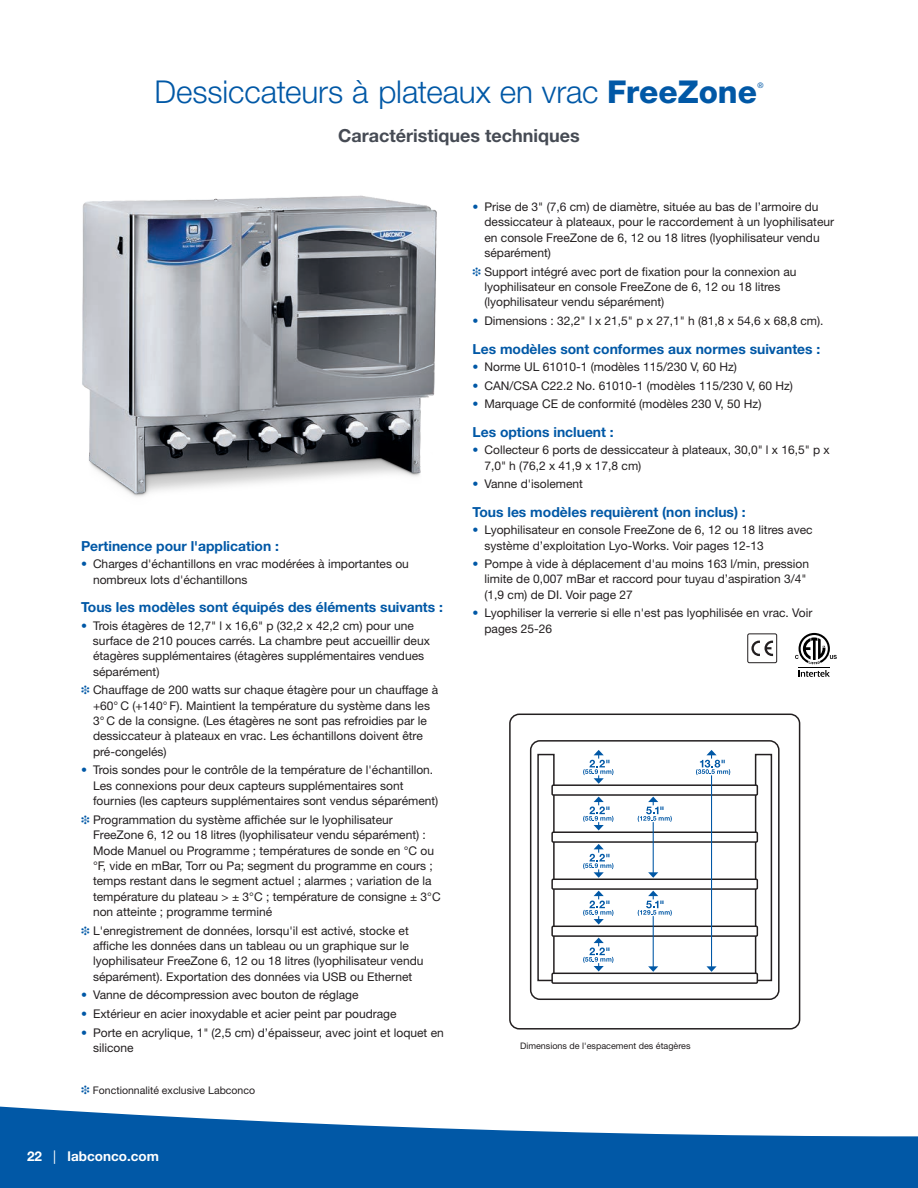
<style>
.page{position:relative;width:918px;height:1188px;background:#fff}
.page>*{position:absolute;margin:0;border:0;box-sizing:border-box;transform-origin:0 0}
.t1{font:300 31.5px "Helvetica Neue LT Std";letter-spacing:-.005em;color:#0158a6}
.t2{font:700 18px "Helvetica Neue LT Std";color:#464b54}
.t3{font:700 13.8px "Helvetica Neue LT Std";color:#0158a6}
.t4{font:700 13.5px "Helvetica Neue LT Std";color:#fff}
.t5{font:12px/15.3px "Helvetica Neue LT Std";color:#231f20}
.t6{font:10.5px "Helvetica Neue LT Std";color:#231f20}
.t7{font:9px "Helvetica Neue LT Std";color:#231f20}
.t8{font:7.65px "Helvetica Neue LT Std";color:#0158a6}
.s1{font-weight:800}
.s2{color:#0158a6}
.s3{font-weight:400}
</style>
<div class="page">
<div style="left:509px;top:714px;width:291px;height:316px;border:2px solid #231f20;border-radius:9px"></div>
<div style="left:530px;top:740px;width:250px;height:260px;border:2px solid #231f20;border-radius:9px"></div>
<div style="left:537px;top:754px;width:18px;height:227px;border:2px solid #231f20"></div>
<div style="left:755px;top:754px;width:17px;height:227px;border:2px solid #231f20"></div>
<div style="left:552px;top:785px;width:205px;height:10px;background:#fff"></div>
<div style="left:551px;top:784px;width:207px;height:12px;border:2px solid #231f20"></div>
<div style="left:552px;top:832px;width:205px;height:10px;background:#fff"></div>
<div style="left:551px;top:831px;width:207px;height:12px;border:2px solid #231f20"></div>
<div style="left:552px;top:879px;width:205px;height:10px;background:#fff"></div>
<div style="left:551px;top:879px;width:207px;height:11px;border:2px solid #231f20"></div>
<div style="left:552px;top:926px;width:205px;height:10px;background:#fff"></div>
<div style="left:551px;top:926px;width:207px;height:11px;border:2px solid #231f20"></div>
<div style="left:552px;top:973px;width:205px;height:10px;background:#fff"></div>
<div style="left:551px;top:973px;width:207px;height:11px;border:2px solid #231f20"></div>
<svg style="left:583px;top:797px;width:30px;height:33px"></svg>
<svg style="left:583px;top:844px;width:30px;height:34px"></svg>
<svg style="left:638px;top:797px;width:34px;height:25px"></svg>
<hr style="left:653px;top:822px;width:1px;height:51px;background:#0158a6">
<svg style="left:648px;top:872px;width:10px;height:6px"></svg>
<svg style="left:638px;top:891px;width:34px;height:25px"></svg>
<hr style="left:653px;top:916px;width:1px;height:51px;background:#0158a6">
<svg style="left:648px;top:966px;width:10px;height:6px"></svg>
<svg style="left:583px;top:891px;width:30px;height:33px"></svg>
<svg style="left:583px;top:938px;width:30px;height:33px"></svg>
<svg style="left:583px;top:750px;width:30px;height:34px"></svg>
<svg style="left:696px;top:750px;width:34px;height:25px"></svg>
<hr style="left:711px;top:775px;width:1px;height:192px;background:#0158a6">
<svg style="left:706px;top:966px;width:11px;height:6px"></svg>
<img style="left:82px;top:195px;width:355px;height:302px">
<svg style="left:799px;top:670px;width:31px;height:7px"></svg>
<hr style="left:799px;top:667px;width:31px;height:1px;background:#000">
<svg style="left:795px;top:633px;width:42px;height:31px"></svg>
<svg style="left:751px;top:641px;width:22px;height:15px"></svg>
<div style="left:747px;top:633px;width:30px;height:30px;border:1px solid #231f20;border-radius:2px"></div>
<svg style="left:0;top:1106px;width:917px;height:82px;fill:#0158a6"></svg>
<svg style="left:917px;top:1136px;width:1px;height:52px"></svg>
<h1 class="t1" style="left:154px;top:73px;width:604px">Dessiccateurs à plateaux en vrac <span class="s1">FreeZone</span></h1>
<p class="t8" style="left:757px;top:80px;width:8px">®</p>
<h2 class="t2" style="left:338px;top:124px;width:243px">Caractéristiques techniques</h2>
<p class="t3" style="left:81px;top:537px;width:200px">Pertinence pour l'application :</p>
<p class="t5" style="left:93px;top:556px;width:317px;text-indent:-12px"><span class="s2">•</span> Charges d'échantillons en vrac modérées à importantes ou nombreux lots d'échantillons</p>
<p class="t3" style="left:81px;top:599px;width:363px">Tous les modèles sont équipés des éléments suivants :</p>
<p class="t5" style="left:93px;top:618px;width:338px;text-indent:-12px"><span class="s2">•</span> Trois étagères de 12,7" l x 16,6" p (32,2 x 42,2 cm) pour une surface de 210 pouces carrés. La chambre peut accueillir deux étagères supplémentaires (étagères supplémentaires vendues séparément)</p>
<p class="t5" style="left:93px;top:682px;width:347px;text-indent:-12px"><span class="s2">❉</span> Chauffage de 200 watts sur chaque étagère pour un chauffage à +60° C (+140° F). Maintient la température du système dans les 3° C de la consigne. (Les étagères ne sont pas refroidies par le dessiccateur à plateaux en vrac. Les échantillons doivent être pré-congelés)</p>
<p class="t5" style="left:93px;top:762px;width:347px;text-indent:-12px"><span class="s2">•</span> Trois sondes pour le contrôle de la température de l'échantillon.<br>Les connexions pour deux capteurs supplémentaires sont fournies (les capteurs supplémentaires sont vendus séparément)</p>
<p class="t5" style="left:93px;top:812px;width:349px;text-indent:-12px"><span class="s2">❉</span> Programmation du système affichée sur le lyophilisateur FreeZone 6, 12 ou 18 litres (lyophilisateur vendu séparément) :<br>Mode Manuel ou Programme ; températures de sonde en °C ou °F, vide en mBar, Torr ou Pa; segment du programme en cours ; temps restant dans le segment actuel ; alarmes ; variation de la température du plateau &gt; ± 3°C ; température de consigne ± 3°C non atteinte ; programme terminé</p>
<p class="t5" style="left:93px;top:923px;width:332px;text-indent:-12px"><span class="s2">❉</span> L'enregistrement de données, lorsqu'il est activé, stocke et affiche les données dans un tableau ou un graphique sur le lyophilisateur FreeZone 6, 12 ou 18 litres (lyophilisateur vendu séparément). Exportation des données via USB ou Ethernet</p>
<p class="t5" style="left:81px;top:987px;width:279px"><span class="s2">•</span> Vanne de décompression avec bouton de réglage</p>
<p class="t5" style="left:81px;top:1006px;width:317px"><span class="s2">•</span> Extérieur en acier inoxydable et acier peint par poudrage</p>
<p class="t5" style="left:93px;top:1025px;width:352px;text-indent:-12px"><span class="s2">•</span> Porte en acrylique, 1" (2,5 cm) d’épaisseur, avec joint et loquet en silicone</p>
<p class="t6" style="left:81px;top:1084px;width:176px"><span class="s2">❉</span> Fonctionnalité exclusive Labconco</p>
<p class="t4" style="left:27px;top:1148px;width:133px">22 <span class="s3">|</span> labconco.com</p>
<p class="t5" style="left:485px;top:199px;width:351px;text-indent:-12px"><span class="s2">•</span> Prise de 3" (7,6 cm) de diamètre, située au bas de l’armoire du dessiccateur à plateaux, pour le raccordement à un lyophilisateur en console FreeZone de 6, 12 ou 18 litres (lyophilisateur vendu séparément)</p>
<p class="t5" style="left:485px;top:264px;width:314px;text-indent:-12px"><span class="s2">❉</span> Support intégré avec port de fixation pour la connexion au lyophilisateur en console FreeZone de 6, 12 ou 18 litres (lyophilisateur vendu séparément)</p>
<p class="t5" style="left:473px;top:313px;width:353px"><span class="s2">•</span> Dimensions : 32,2" l x 21,5" p x 27,1" h (81,8 x 54,6 x 68,8 cm).</p>
<p class="t3" style="left:472px;top:340px;width:349px">Les modèles sont conformes aux normes suivantes :</p>
<p class="t5" style="left:472px;top:359px;width:266px"><span class="s2">•</span> Norme UL 61010-1 (modèles 115/230 V, 60 Hz)</p>
<p class="t5" style="left:472px;top:378px;width:322px"><span class="s2">•</span> CAN/CSA C22.2 No. 61010-1 (modèles 115/230 V, 60 Hz)</p>
<p class="t5" style="left:472px;top:396px;width:290px"><span class="s2">•</span> Marquage CE de conformité (modèles 230 V, 50 Hz)</p>
<p class="t3" style="left:472px;top:423px;width:143px">Les options incluent :</p>
<p class="t5" style="left:484px;top:442px;width:347px;text-indent:-12px"><span class="s2">•</span> Collecteur 6 ports de dessiccateur à plateaux, 30,0" l x 16,5" p x<br>7,0" h (76,2 x 41,9 x 17,8 cm)</p>
<p class="t5" style="left:472px;top:476px;width:112px"><span class="s2">•</span> Vanne d'isolement</p>
<p class="t3" style="left:472px;top:503px;width:275px">Tous les modèles requièrent (non inclus) :</p>
<p class="t5" style="left:484px;top:522px;width:330px;text-indent:-12px"><span class="s2">•</span> Lyophilisateur en console FreeZone de 6, 12 ou 18 litres avec système d’exploitation Lyo-Works. Voir pages 12-13</p>
<p class="t5" style="left:484px;top:556px;width:326px;text-indent:-12px"><span class="s2">•</span> Pompe à vide à déplacement d'au moins 163 l/min, pression limite de 0,007 mBar et raccord pour tuyau d’aspiration 3/4" (1,9 cm) de DI. Voir page 27</p>
<p class="t5" style="left:484px;top:605px;width:330px;text-indent:-12px"><span class="s2">•</span> Lyophiliser la verrerie si elle n'est pas lyophilisée en vrac. Voir pages 25-26</p>
<p class="t7" style="left:520px;top:1040px;width:172px">Dimensions de l'espacement des étagères</p>
</div>
